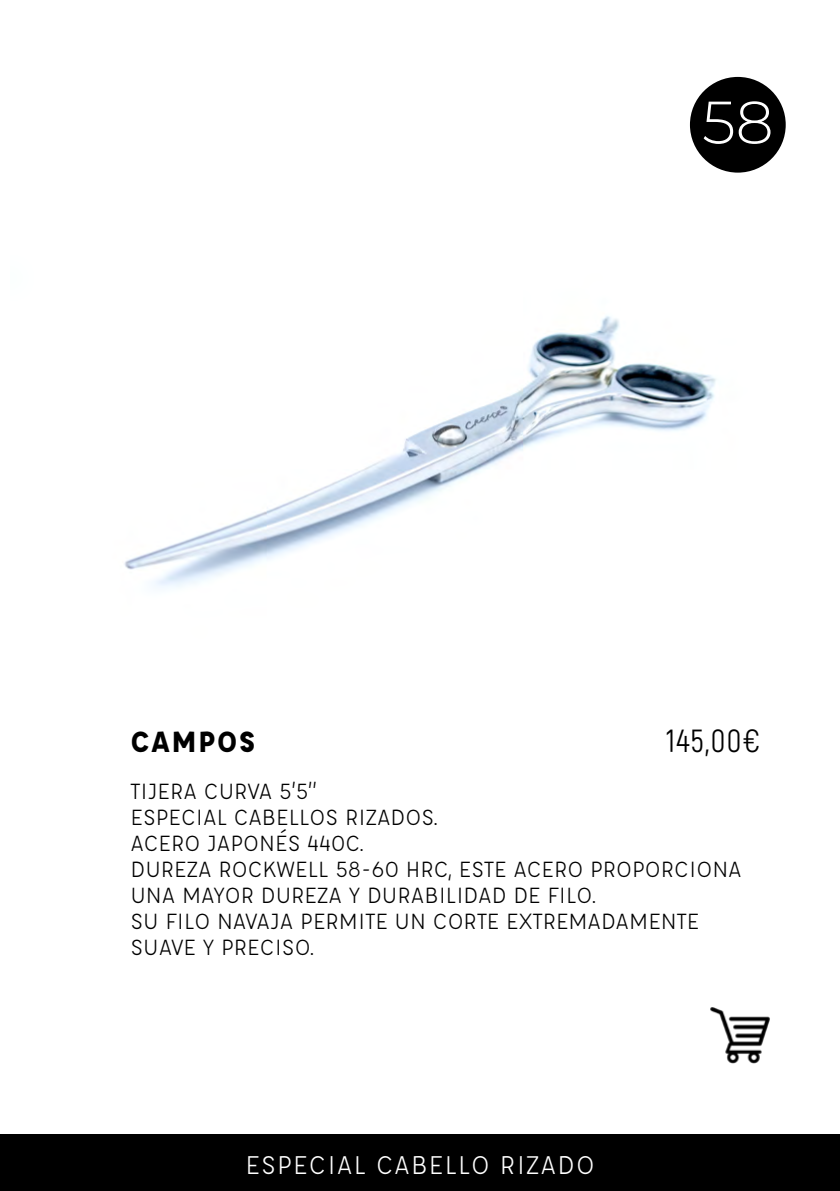
<style>
.page{position:relative;width:840px;height:1191px;background:#fff}
.page>*{position:absolute;margin:0;border:0;box-sizing:border-box;transform-origin:0 0}
.t1{font:300 60px "Montserrat";color:#fff}
.t2{font:32px "Akrobat";color:#000}
.t3{font:700 32px "Affogato";letter-spacing:.04em;color:#000}
.t4{font:28px "Affogato";letter-spacing:.04em;color:#fff}
.t5{font:24px/26px "Affogato";color:#000}
</style>
<div class="page">
<div style="left:0;top:1134px;width:839px;height:57px;background:#000"></div>
<div style="left:689px;top:77px;width:96px;height:96px;background:#000;border-radius:50%"></div>
<img style="left:124px;top:316px;width:592px;height:272px">
<img style="left:710px;top:1007px;width:60px;height:57px">
<h1 class="t1" style="left:701px;top:82px;width:73px">58</h1>
<h2 class="t2" style="left:665px;top:721px;width:95px">145,00€</h2>
<h2 class="t3" style="left:130px;top:721px;width:127px">CAMPOS</h2>
<p class="t5" style="left:130px;top:777px;width:612px">TIJERA CURVA 5’5”<br>ESPECIAL CABELLOS RIZADOS.<br>ACERO JAPONÉS 440C.<br>DUREZA ROCKWELL 58-60 HRC, ESTE ACERO PROPORCIONA<br>UNA MAYOR DUREZA Y DURABILIDAD DE FILO.<br>SU FILO NAVAJA PERMITE UN CORTE EXTREMADAMENTE<br>SUAVE Y PRECISO.</p>
<p class="t4" style="left:245px;top:1147px;width:350px">ESPECIAL CABELLO RIZADO</p>
</div>
